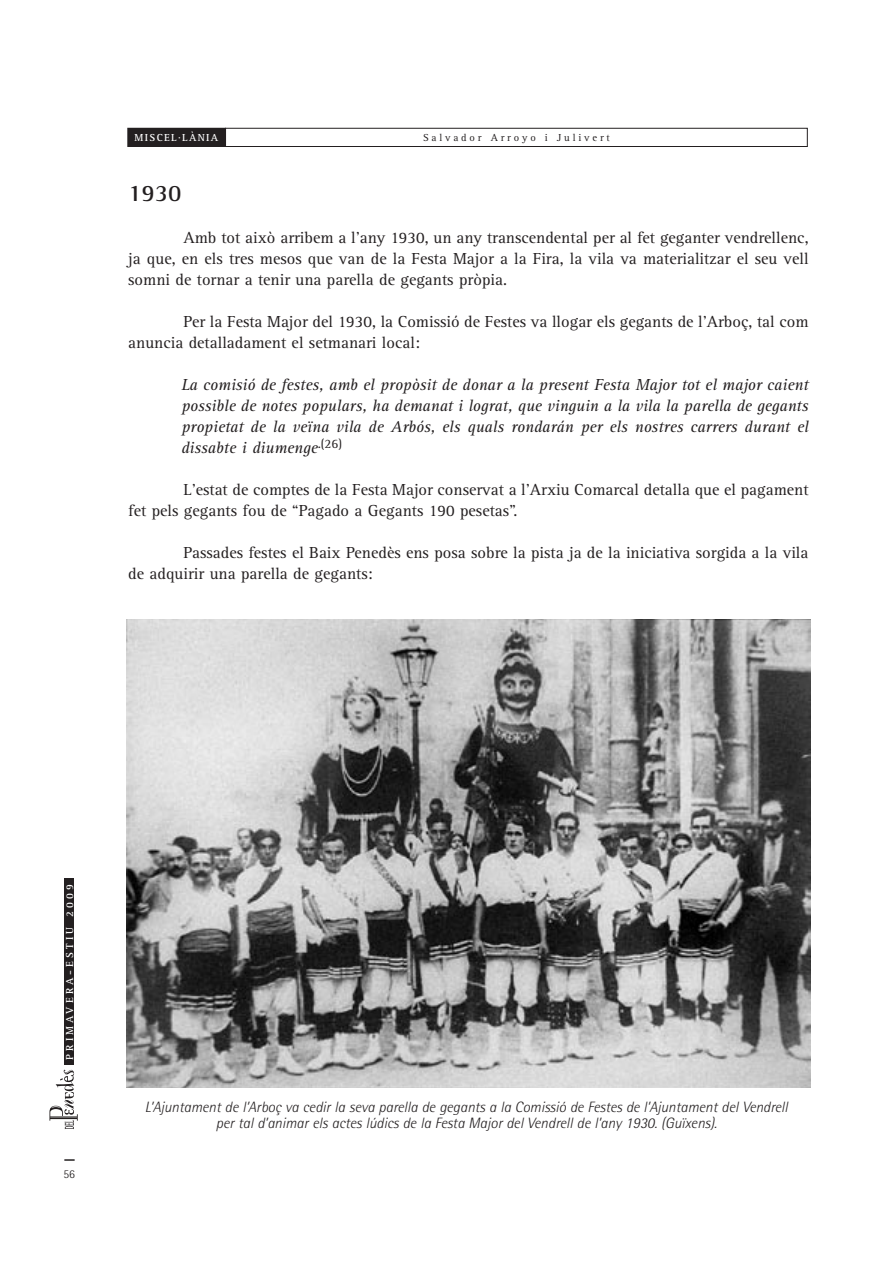
<style>
.page{position:relative;width:893px;height:1263px;background:#fff}
.page>*{position:absolute;margin:0;border:0;box-sizing:border-box;transform-origin:0 0}
.SUBTITULAR_CB{font:700 24px "Rotis Semi Serif";color:#231f20}
.TEXT_TIRAT_FORMATEJA{font:16.5px/21px "Rotis Serif";color:#231f20}
.CITACIO_CURSIVA{font:italic 16.5px/21px "Rotis Serif";color:#231f20;text-align:justify}
.PEU_DE_FOTO{font:italic 300 15px "Rotis Semi Sans";color:#231f20}
.t1{font:300 12px "Rotis Semi Sans";color:#231f20}
.TEXT_TIRAT{font:10.5px "Rotis Serif";letter-spacing:.27em;color:#231f20}
.TEXT_TIRAT-2{font:700 10.5px "Rotis Serif";letter-spacing:.3em;color:#fff}
.TEXT_TIRAT-3{font:700 10.5px "Rotis Serif";letter-spacing:.125em;color:#fff}
</style>
<div class="page">
<svg style="left:64px;top:1159px;width:11px;height:2px"></svg>
<svg style="left:49px;top:1070px;width:29px;height:59px"></svg>
<div style="left:65px;top:878px;width:9px;height:187px;background:#231f20"></div>
<img style="left:127px;top:619px;width:683px;height:468px">
<div style="left:225px;top:128px;width:583px;height:19px;border:1px solid #231f20"></div>
<div style="left:128px;top:128px;width:97px;height:18px;background:#231f20"></div>
<div style="left:127px;top:128px;width:99px;height:19px;border:1px solid #231f20"></div>
<p class="TEXT_TIRAT-3" style="left:135px;top:131px;width:85px">MISCEL·LÀNIA</p>
<p class="TEXT_TIRAT" style="left:423px;top:131px;width:188px">Salvador Arroyo i Julivert</p>
<p class="SUBTITULAR_CB" style="left:128px;top:179px;width:55px">1930</p>
<p class="TEXT_TIRAT_FORMATEJA" style="left:128px;top:228px;width:682px;text-align:justify;text-indent:55px">Amb tot això arribem a l'any 1930, un any transcendental per al fet geganter vendrellenc, ja que, en els tres mesos que van de la Festa Major a la Fira, la vila va materialitzar el seu vell somni de tornar a tenir una parella de gegants pròpia.</p>
<p class="TEXT_TIRAT_FORMATEJA" style="left:128px;top:312px;width:682px;text-indent:55px">Per la Festa Major del 1930, la Comissió de Festes va llogar els gegants de l'Arboç, tal com anuncia detalladament el setmanari local:</p>
<p class="CITACIO_CURSIVA" style="left:181px;top:375px;width:629px">La comisió de festes, amb el propòsit de donar a la present Festa Major tot el major caient possible de notes populars, ha demanat i lograt, que vinguin a la vila la parella de gegants propietat de la veïna vila de Arbós, els quals rondarán per els nostres carrers durant el dissabte i diumenge<sup>.(26)</sup></p>
<p class="TEXT_TIRAT_FORMATEJA" style="left:128px;top:480px;width:682px;text-indent:55px">L'estat de comptes de la Festa Major conservat a l'Arxiu Comarcal detalla que el pagament fet pels gegants fou de “Pagado a Gegants 190 pesetas”.</p>
<p class="TEXT_TIRAT_FORMATEJA" style="left:128px;top:543px;width:682px;text-indent:55px">Passades festes el Baix Penedès ens posa sobre la pista ja de la iniciativa sorgida a la vila de adquirir una parella de gegants:</p>
<p class="TEXT_TIRAT-2" style="left:63px;top:1060px;width:177px;rotate:-90deg">PRIMAVERA-ESTIU 2009</p>
<p class="t1" style="left:63px;top:1167px;width:13px">56</p>
<p class="PEU_DE_FOTO" style="left:145px;top:1098px;width:644px">L’Ajuntament de l’Arboç va cedir la seva parella de gegants a la Comissió de Festes de l’Ajuntament del Vendrell</p>
<p class="PEU_DE_FOTO" style="left:216px;top:1114px;width:503px">per tal d’animar els actes lúdics de la Festa Major del Vendrell de l’any 1930. (Guïxens).</p>
</div>
